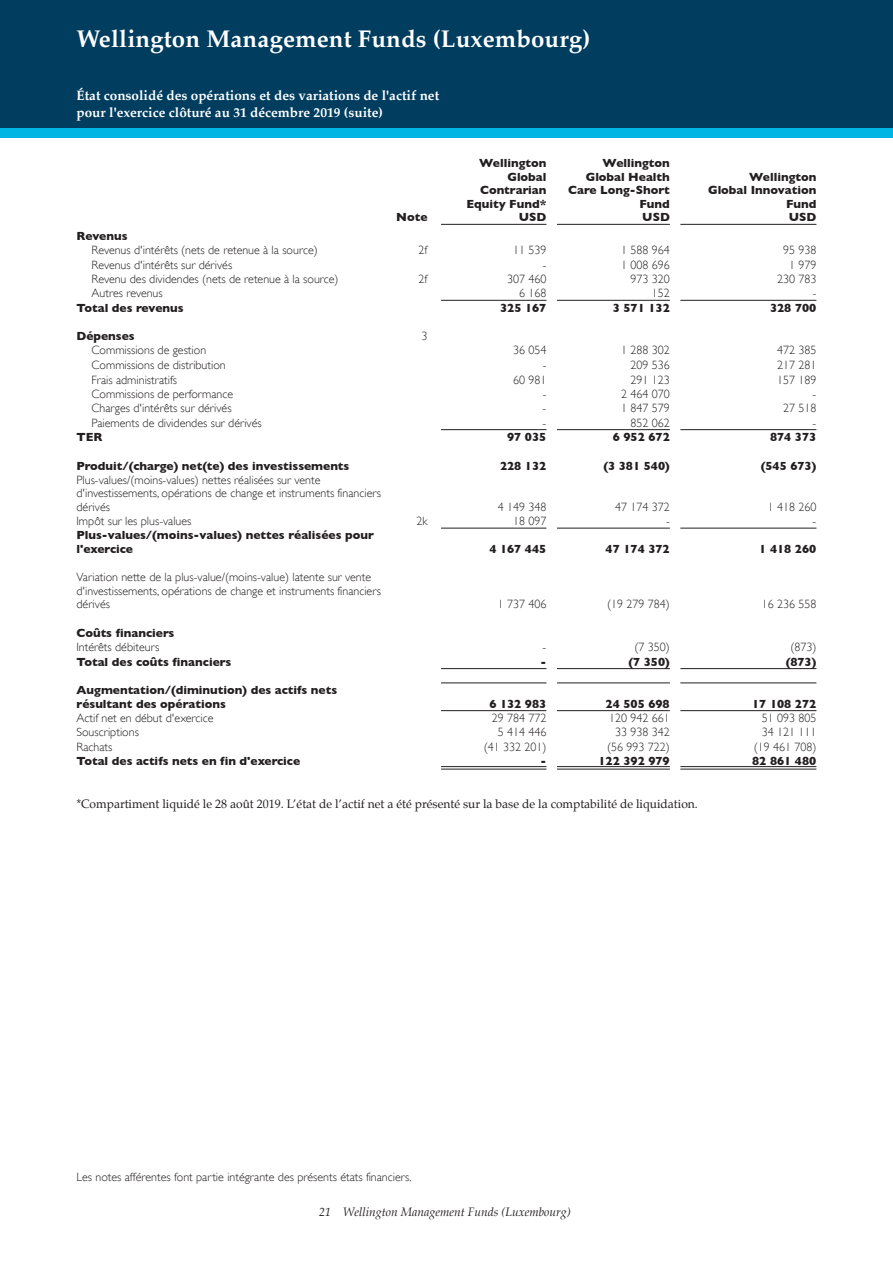
<style>
.page{position:relative;width:893px;height:1263px;background:#fff}
.page>*{position:absolute;margin:0;border:0;box-sizing:border-box;transform-origin:0 0}
.t1{font:700 24px "Palatino";letter-spacing:.005em;color:#fff}
.t2{font:700 13.5px/16.5px "Palatino";color:#fff}
.t3{font:300 12px/13.5px "Gill Sans";color:#231f20}
.t4{font:700 12px/13.5px "Gill Sans";color:#231f20;text-align:right}
.t5{font:12px "Palatino";color:#231f20}
.t6{font:italic 12px "Palatino";color:#231f20}
</style>
<div class="page">
<div style="left:0;top:128px;width:893px;height:10px;background:#00b5e3"></div>
<div style="left:0;top:0;width:893px;height:128px;background:#003d5f"></div>
<hr style="left:441px;top:224px;width:105px;height:1px;background:#231f20">
<hr style="left:680px;top:224px;width:136px;height:1px;background:#231f20">
<hr style="left:441px;top:766px;width:105px;height:1px;background:#231f20">
<hr style="left:441px;top:769px;width:105px;height:1px;background:#231f20">
<hr style="left:557px;top:766px;width:113px;height:1px;background:#231f20">
<hr style="left:557px;top:769px;width:113px;height:1px;background:#231f20">
<hr style="left:680px;top:766px;width:136px;height:1px;background:#231f20">
<hr style="left:680px;top:769px;width:136px;height:1px;background:#231f20">
<hr style="left:441px;top:300px;width:105px;height:1px;background:#231f20">
<hr style="left:557px;top:300px;width:113px;height:1px;background:#231f20">
<hr style="left:680px;top:300px;width:136px;height:1px;background:#231f20">
<hr style="left:441px;top:429px;width:105px;height:1px;background:#231f20">
<hr style="left:557px;top:429px;width:113px;height:1px;background:#231f20">
<hr style="left:680px;top:429px;width:136px;height:1px;background:#231f20">
<hr style="left:441px;top:528px;width:105px;height:1px;background:#231f20">
<hr style="left:557px;top:528px;width:113px;height:1px;background:#231f20">
<hr style="left:680px;top:528px;width:136px;height:1px;background:#231f20">
<hr style="left:441px;top:668px;width:105px;height:1px;background:#231f20">
<hr style="left:557px;top:668px;width:113px;height:1px;background:#231f20">
<hr style="left:680px;top:668px;width:136px;height:1px;background:#231f20">
<hr style="left:441px;top:682px;width:105px;height:1px;background:#231f20">
<hr style="left:557px;top:682px;width:113px;height:1px;background:#231f20">
<hr style="left:680px;top:682px;width:136px;height:1px;background:#231f20">
<hr style="left:441px;top:710px;width:105px;height:1px;background:#231f20">
<hr style="left:557px;top:710px;width:113px;height:1px;background:#231f20">
<hr style="left:680px;top:710px;width:136px;height:1px;background:#231f20">
<hr style="left:557px;top:224px;width:113px;height:1px;background:#231f20">
<h1 class="t1" style="left:77px;top:18px;width:515px">Wellington Management Funds (Luxembourg)</h1>
<p class="t2" style="left:77px;top:87px;width:364px">État consolidé des opérations et des variations de l'actif net pour l'exercice clôturé au 31 décembre 2019 (suite)</p>
<p class="t4" style="left:396px;top:210px;width:33px">Note</p>
<p class="t4" style="left:466px;top:156px;width:82px">Wellington<br>Global<br>Contrarian<br>Equity Fund*<br>USD</p>
<p class="t4" style="left:568px;top:156px;width:103px">Wellington<br>Global Health<br>Care Long-Short<br>Fund<br>USD</p>
<p class="t4" style="left:708px;top:170px;width:110px">Wellington<br>Global Innovation<br>Fund<br>USD</p>
<p class="t4" style="left:77px;top:229px;width:53px">Revenus</p>
<p class="t3" style="left:92px;top:244px;width:228px">Revenus d'intérêts (nets de retenue à la source)</p>
<p class="t3" style="left:419px;top:244px;width:10px">2f</p>
<p class="t3" style="left:513px;top:244px;width:35px">11 539</p>
<p class="t3" style="left:621px;top:244px;width:50px">1 588 964</p>
<p class="t3" style="left:783px;top:244px;width:35px">95 938</p>
<p class="t3" style="left:92px;top:258px;width:142px">Revenus d'intérêts sur dérivés</p>
<p class="t3" style="left:543px;top:258px;width:5px">-</p>
<p class="t3" style="left:621px;top:258px;width:50px">1 008 696</p>
<p class="t3" style="left:789px;top:258px;width:29px">1 979</p>
<p class="t3" style="left:92px;top:272px;width:249px">Revenu des dividendes (nets de retenue à la source)</p>
<p class="t3" style="left:419px;top:272px;width:10px">2f</p>
<p class="t3" style="left:507px;top:272px;width:41px">307 460</p>
<p class="t3" style="left:630px;top:272px;width:41px">973 320</p>
<p class="t3" style="left:777px;top:272px;width:41px">230 783</p>
<p class="t3" style="left:92px;top:286px;width:73px">Autres revenus</p>
<p class="t3" style="left:519px;top:286px;width:29px">6 168</p>
<p class="t3" style="left:652px;top:286px;width:19px">152</p>
<p class="t3" style="left:813px;top:286px;width:5px">-</p>
<p class="t4" style="left:77px;top:301px;width:109px">Total des revenus</p>
<p class="t4" style="left:500px;top:301px;width:48px">325 167</p>
<p class="t4" style="left:613px;top:301px;width:59px">3 571 132</p>
<p class="t4" style="left:770px;top:301px;width:48px">328 700</p>
<p class="t4" style="left:77px;top:329px;width:60px">Dépenses</p>
<p class="t3" style="left:421px;top:329px;width:7px">3</p>
<p class="t3" style="left:92px;top:344px;width:116px">Commissions de gestion</p>
<p class="t3" style="left:513px;top:344px;width:35px">36 054</p>
<p class="t3" style="left:621px;top:344px;width:50px">1 288 302</p>
<p class="t3" style="left:777px;top:344px;width:41px">472 385</p>
<p class="t3" style="left:92px;top:358px;width:136px">Commissions de distribution</p>
<p class="t3" style="left:543px;top:358px;width:5px">-</p>
<p class="t3" style="left:630px;top:358px;width:41px">209 536</p>
<p class="t3" style="left:777px;top:358px;width:41px">217 281</p>
<p class="t3" style="left:92px;top:373px;width:87px">Frais administratifs</p>
<p class="t3" style="left:513px;top:373px;width:35px">60 981</p>
<p class="t3" style="left:630px;top:373px;width:41px">291 123</p>
<p class="t3" style="left:777px;top:373px;width:41px">157 189</p>
<p class="t3" style="left:92px;top:387px;width:143px">Commissions de performance</p>
<p class="t3" style="left:543px;top:387px;width:5px">-</p>
<p class="t3" style="left:621px;top:387px;width:50px">2 464 070</p>
<p class="t3" style="left:813px;top:387px;width:5px">-</p>
<p class="t3" style="left:91px;top:401px;width:142px">Charges d'intérêts sur dérivés</p>
<p class="t3" style="left:543px;top:401px;width:5px">-</p>
<p class="t3" style="left:621px;top:401px;width:50px">1 847 579</p>
<p class="t3" style="left:783px;top:401px;width:35px">27 518</p>
<p class="t3" style="left:91px;top:416px;width:172px">Paiements de dividendes sur dérivés</p>
<p class="t3" style="left:543px;top:416px;width:5px">-</p>
<p class="t3" style="left:630px;top:416px;width:41px">852 062</p>
<p class="t3" style="left:813px;top:416px;width:5px">-</p>
<p class="t4" style="left:76px;top:430px;width:27px">TER</p>
<p class="t4" style="left:507px;top:430px;width:41px">97 035</p>
<p class="t4" style="left:613px;top:430px;width:59px">6 952 672</p>
<p class="t4" style="left:770px;top:430px;width:48px">874 373</p>
<p class="t4" style="left:76px;top:459px;width:274px">Produit/(charge) net(te) des investissements</p>
<p class="t4" style="left:500px;top:459px;width:48px">228 132</p>
<p class="t4" style="left:603px;top:459px;width:68px">(3 381 540)</p>
<p class="t4" style="left:761px;top:459px;width:57px">(545 673)</p>
<p class="t3" style="left:76px;top:473px;width:306px">Plus-values/(moins-values) nettes réalisées sur vente d'investissements, opérations de change et instruments financiers dérivés</p>
<p class="t3" style="left:498px;top:500px;width:50px">4 149 348</p>
<p class="t3" style="left:615px;top:500px;width:56px">47 174 372</p>
<p class="t3" style="left:768px;top:500px;width:50px">1 418 260</p>
<p class="t3" style="left:76px;top:514px;width:117px">Impôt sur les plus-values</p>
<p class="t3" style="left:416px;top:514px;width:13px">2k</p>
<p class="t3" style="left:513px;top:514px;width:35px">18 097</p>
<p class="t3" style="left:666px;top:514px;width:5px">-</p>
<p class="t3" style="left:813px;top:514px;width:5px">-</p>
<p class="t4" style="left:76px;top:528px;width:299px;text-align:left">Plus-values/(moins-values) nettes réalisées pour l'exercice</p>
<p class="t4" style="left:489px;top:542px;width:59px">4 167 445</p>
<p class="t4" style="left:606px;top:542px;width:66px">47 174 372</p>
<p class="t4" style="left:759px;top:542px;width:59px">1 418 260</p>
<p class="t3" style="left:76px;top:571px;width:306px">Variation nette de la plus-value/(moins-value) latente sur vente d'investissements, opérations de change et instruments financiers dérivés</p>
<p class="t3" style="left:498px;top:598px;width:50px">1 737 406</p>
<p class="t3" style="left:607px;top:598px;width:64px">(19 279 784)</p>
<p class="t3" style="left:762px;top:598px;width:56px">16 236 558</p>
<p class="t4" style="left:76px;top:626px;width:99px">Coûts financiers</p>
<p class="t3" style="left:76px;top:640px;width:84px">Intérêts débiteurs</p>
<p class="t3" style="left:543px;top:640px;width:5px">-</p>
<p class="t3" style="left:634px;top:640px;width:37px">(7 350)</p>
<p class="t3" style="left:790px;top:640px;width:27px">(873)</p>
<p class="t4" style="left:76px;top:655px;width:156px">Total des coûts financiers</p>
<p class="t4" style="left:540px;top:655px;width:7px">-</p>
<p class="t4" style="left:628px;top:655px;width:43px">(7 350)</p>
<p class="t4" style="left:786px;top:655px;width:32px">(873)</p>
<p class="t4" style="left:76px;top:683px;width:262px;text-align:left">Augmentation/(diminution) des actifs nets résultant des opérations</p>
<p class="t4" style="left:489px;top:697px;width:59px">6 132 983</p>
<p class="t4" style="left:606px;top:697px;width:66px">24 505 698</p>
<p class="t4" style="left:752px;top:697px;width:66px">17 108 272</p>
<p class="t3" style="left:76px;top:711px;width:139px">Actif net en début d'exercice</p>
<p class="t3" style="left:492px;top:711px;width:56px">29 784 772</p>
<p class="t3" style="left:609px;top:711px;width:62px">120 942 661</p>
<p class="t3" style="left:762px;top:711px;width:56px">51 093 805</p>
<p class="t3" style="left:76px;top:725px;width:64px">Souscriptions</p>
<p class="t3" style="left:498px;top:725px;width:50px">5 414 446</p>
<p class="t3" style="left:615px;top:725px;width:56px">33 938 342</p>
<p class="t3" style="left:762px;top:725px;width:56px">34 121 111</p>
<p class="t3" style="left:76px;top:740px;width:37px">Rachats</p>
<p class="t3" style="left:484px;top:740px;width:64px">(41 332 201)</p>
<p class="t3" style="left:607px;top:740px;width:64px">(56 993 722)</p>
<p class="t3" style="left:754px;top:740px;width:64px">(19 461 708)</p>
<p class="t4" style="left:76px;top:754px;width:225px">Total des actifs nets en fin d'exercice</p>
<p class="t4" style="left:540px;top:754px;width:7px">-</p>
<p class="t4" style="left:598px;top:754px;width:73px">122 392 979</p>
<p class="t4" style="left:752px;top:754px;width:66px">82 861 480</p>
<p class="t5" style="left:76px;top:794px;width:623px">*Compartiment liquidé le 28 août 2019. L’état de l’actif net a été présenté sur la base de la comptabilité de liquidation.</p>
<p class="t3" style="left:77px;top:1170px;width:337px">Les notes afférentes font partie intégrante des présents états financiers.</p>
<p class="t6" style="left:319px;top:1201px;width:253px">21 Wellington Management Funds (Luxembourg)</p>
</div>
